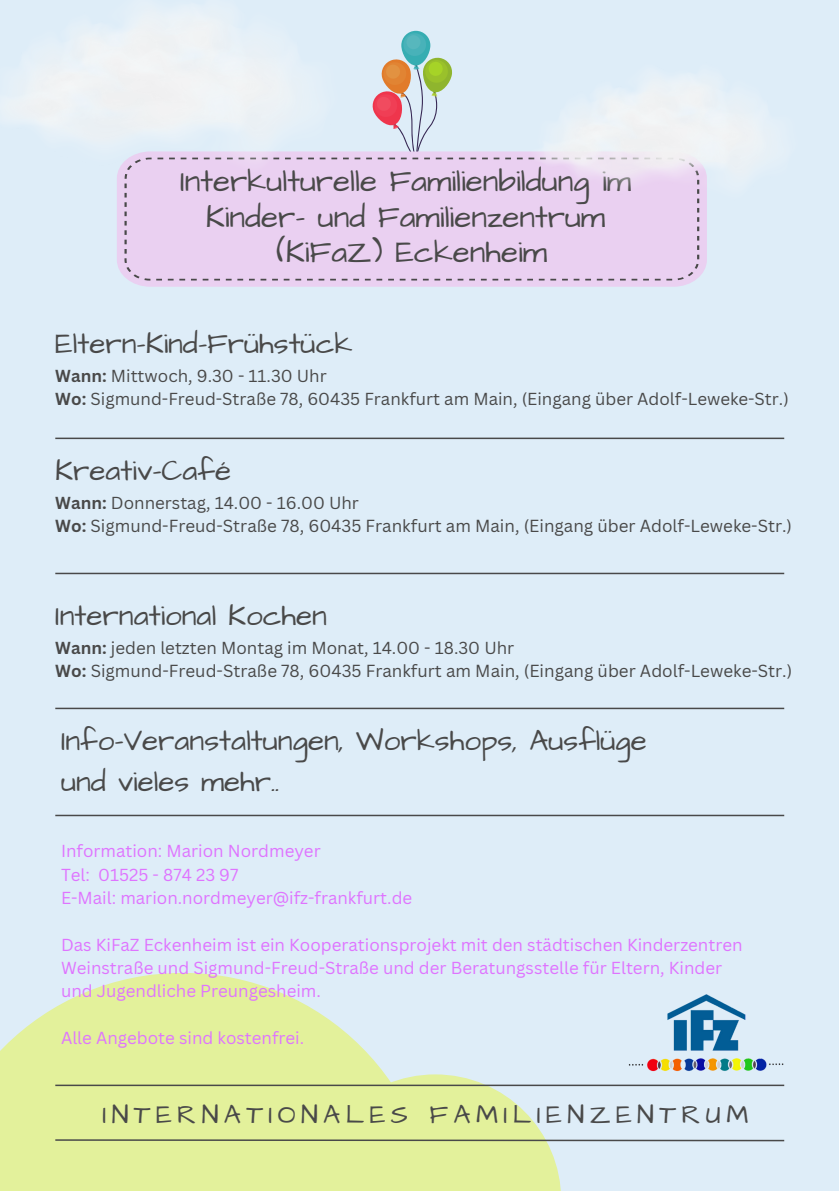
<style>
.page{position:relative;width:839px;height:1191px;background:#fff}
.page>*{position:absolute;margin:0;border:0;box-sizing:border-box;transform-origin:0 0}
.t1{font:31.4px "Architects Daughter";color:#494949}
.t2{font:29.6px "Architects Daughter";color:#494949}
.t3{font:26.8px "Architects Daughter";letter-spacing:.2em;color:#494949}
.t4{font:17px "Canva Sans";color:#494949}
.t5{font:17px/23.2px "Canva Sans";color:#df74ff}
.s1{font-weight:700}
</style>
<div class="page">
<div style="left:0;top:0;width:838px;height:1191px;background:#deedf8"></div>
<svg style="left:0;top:973px;width:385px;height:218px;background:#e2f0a8"></svg>
<div style="left:309px;top:1074px;width:252px;height:117px;background:#e3f19b"></div>
<hr style="left:55px;top:1139px;width:729px;height:2px;background:#494949">
<hr style="left:55px;top:1085px;width:729px;height:1px;background:#494949">
<img style="left:628px;top:994px;width:155px;height:78px">
<div style="left:401px;top:31px;width:29px;height:34px;background:#36adb2;border-radius:15px"></div>
<div style="left:403px;top:33px;width:23px;height:23px;background:#48b2b9;border-radius:50%"></div>
<div style="left:406px;top:35px;width:14px;height:14px;background:#57b7bd;border-radius:50%"></div>
<svg style="left:372px;top:57px;width:80px;height:94px"></svg>
<svg style="left:117px;top:151px;width:590px;height:135px;background:#e7d0f0"></svg>
<div style="left:124px;top:158px;width:575px;height:123px;background:#ead0f1"></div>
<img style="left:2px;top:10px;width:341px;height:164px">
<img style="left:529px;top:78px;width:237px;height:122px">
<hr style="left:55px;top:573px;width:729px;height:1px;background:#494949">
<hr style="left:55px;top:438px;width:729px;height:1px;background:#494949">
<hr style="left:55px;top:708px;width:729px;height:1px;background:#494949">
<hr style="left:55px;top:815px;width:729px;height:1px;background:#494949">
<p class="t1" style="left:180px;top:160px;width:452px">Interkulturelle Familienbildung im</p>
<p class="t1" style="left:206px;top:196px;width:401px">Kinder- und Familienzentrum</p>
<p class="t1" style="left:276px;top:231px;width:272px">(KiFaZ) Eckenheim</p>
<p class="t2" style="left:55px;top:323px;width:299px">Eltern-Kind-Frühstück</p>
<p class="t4" style="left:55px;top:364px;width:273px"><span class="s1">Wann:</span> Mittwoch, 9.30 - 11.30 Uhr</p>
<p class="t4" style="left:55px;top:387px;width:735px"><span class="s1">Wo:</span> Sigmund-Freud-Straße 78, 60435 Frankfurt am Main, (Eingang über Adolf-Leweke-Str.)</p>
<p class="t2" style="left:55px;top:450px;width:177px">Kreativ-Café</p>
<p class="t4" style="left:55px;top:491px;width:305px"><span class="s1">Wann:</span> Donnerstag, 14.00 - 16.00 Uhr</p>
<p class="t4" style="left:55px;top:514px;width:738px"><span class="s1">Wo:</span> Sigmund-Freud-Straße 78, 60435 Frankfurt am Main, (Eingang über Adolf-Leweke-Str.)</p>
<p class="t2" style="left:55px;top:596px;width:273px">International Kochen</p>
<p class="t4" style="left:55px;top:636px;width:460px"><span class="s1">Wann:</span> jeden letzten Montag im Monat, 14.00 - 18.30 Uhr</p>
<p class="t4" style="left:55px;top:659px;width:738px"><span class="s1">Wo:</span> Sigmund-Freud-Straße 78, 60435 Frankfurt am Main, (Eingang über Adolf-Leweke-Str.)</p>
<p class="t2" style="left:61px;top:721px;width:587px">Info-Veranstaltungen, Workshops, Ausflüge</p>
<p class="t2" style="left:61px;top:762px;width:220px">und vieles mehr..</p>
<p class="t5" style="left:61px;top:839px;width:261px">Information: Marion Nordmeyer</p>
<p class="t5" style="left:61px;top:863px;width:179px">Tel: 01525 - 874 23 97</p>
<p class="t5" style="left:61px;top:886px;width:353px">E-Mail: marion.nordmeyer@ifz-frankfurt.de</p>
<p class="t5" style="left:61px;top:932px;width:683px">Das KiFaZ Eckenheim ist ein Kooperationsprojekt mit den städtischen Kinderzentren<br>Weinstraße und Sigmund-Freud-Straße und der Beratungsstelle für Eltern, Kinder und Jugendliche Preungesheim.</p>
<p class="t5" style="left:61px;top:1025px;width:245px">Alle Angebote sind kostenfrei.</p>
<p class="t3" style="left:102px;top:1097px;width:647px">INTERNATIONALES FAMILIENZENTRUM</p>
</div>
